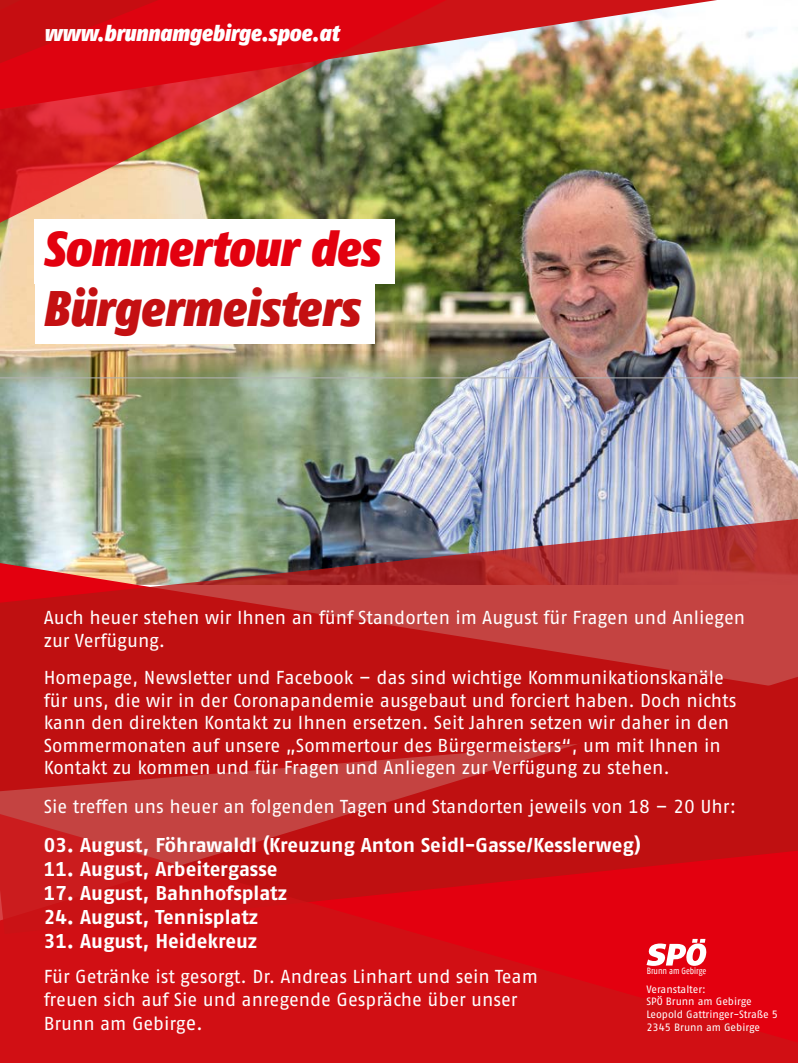
<style>
.page{position:relative;width:798px;height:1063px;background:#fff}
.page>*{position:absolute;margin:0;border:0;box-sizing:border-box;transform-origin:0 0}
.t1{font:italic 900 condensed 49.75px "Fago OT";color:#c41012}
.t2{font:italic 900 condensed 49.75px "Fago OT";letter-spacing:-.01em;color:#e3000f}
.t3{font:italic 900 condensed 22.5px "Fago OT";color:#fff}
.t4{font:20px "Fago No Bold TF";color:#fff}
.t5{font:18.75px/22.5px "Fago No Regular TF";letter-spacing:-.005em;color:#fff}
.t6{font:10.62px/12.8px "Fago No Regular TF";letter-spacing:-.005em;color:#fff}
.t7{font:9px "Fago Co";letter-spacing:-.005em;color:#fff}
.s1{font-size:20px}
</style>
<div class="page">
<img style="left:0;top:28px;width:797px;height:349px">
<img style="left:0;top:377px;width:797px;height:686px">
<img style="left:0;top:175px;width:733px;height:113px">
<img style="left:0;top:0;width:733px;height:175px">
<div style="left:35px;top:219px;width:360px;height:65px;background:#fff"></div>
<div style="left:35px;top:279px;width:339px;height:65px;background:#fff"></div>
<svg style="left:646px;top:939px;width:61px;height:27px"></svg>
<p class="t3" style="left:44px;top:20px;width:296px">www.brunnamgebirge.spoe.at</p>
<h1 class="t2" style="left:43px;top:219px;width:338px">Sommertour des</h1>
<h1 class="t1" style="left:43px;top:279px;width:318px">Bürgermeisters</h1>
<p class="t5" style="left:44px;top:606px;width:702px">Auch heuer stehen wir Ihnen an fünf Standorten im August für Fragen und Anliegen zur Verfügung.</p>
<p class="t5" style="left:44px;top:666px;width:694px">Homepage, Newsletter und Facebook – das sind wichtige Kommunikationskanäle für uns, die wir in der Coronapandemie ausgebaut und forciert haben. Doch nichts kann den direkten Kontakt zu Ihnen ersetzen. Seit Jahren setzen wir daher in den Sommermonaten auf unsere „Sommertour des Bürgermeisters“, um mit Ihnen in Kontakt zu kommen und für Fragen und Anliegen zur Verfügung zu stehen.</p>
<p class="t5" style="left:44px;top:795px;width:693px">Sie treffen uns heuer an folgenden Tagen und Standorten jeweils von 18 – 20 Uhr:</p>
<p class="t4" style="left:44px;top:834px;width:598px">03. August, Föhrawaldl (Kreuzung Anton Seidl-Gasse/Kesslerweg)</p>
<p class="t4" style="left:44px;top:858px;width:235px">11. August, Arbeitergasse</p>
<p class="t4" style="left:44px;top:882px;width:245px">17. August, Bahnhofsplatz</p>
<p class="t4" style="left:44px;top:906px;width:216px">24. August, Tennisplatz</p>
<p class="t4" style="left:44px;top:930px;width:215px">31. August, Heidekreuz</p>
<p class="t5" style="left:44px;top:965px;width:495px;line-height:23.2px">Für Getränke ist gesorgt. Dr. Andreas Linhart und sein Team freuen sich auf Sie und anregende Gespräche über unser<br>Brunn am Gebirg<span class="s1">e.</span></p>
<p class="t7" style="left:646px;top:966px;width:61px">Brunn am Gebirge</p>
<p class="t6" style="left:646px;top:982px;width:133px">Veranstalter:<br>SPÖ Brunn am Gebirge<br>Leopold Gattringer-Straße 5<br>2345 Brunn am Gebirge</p>
</div>
